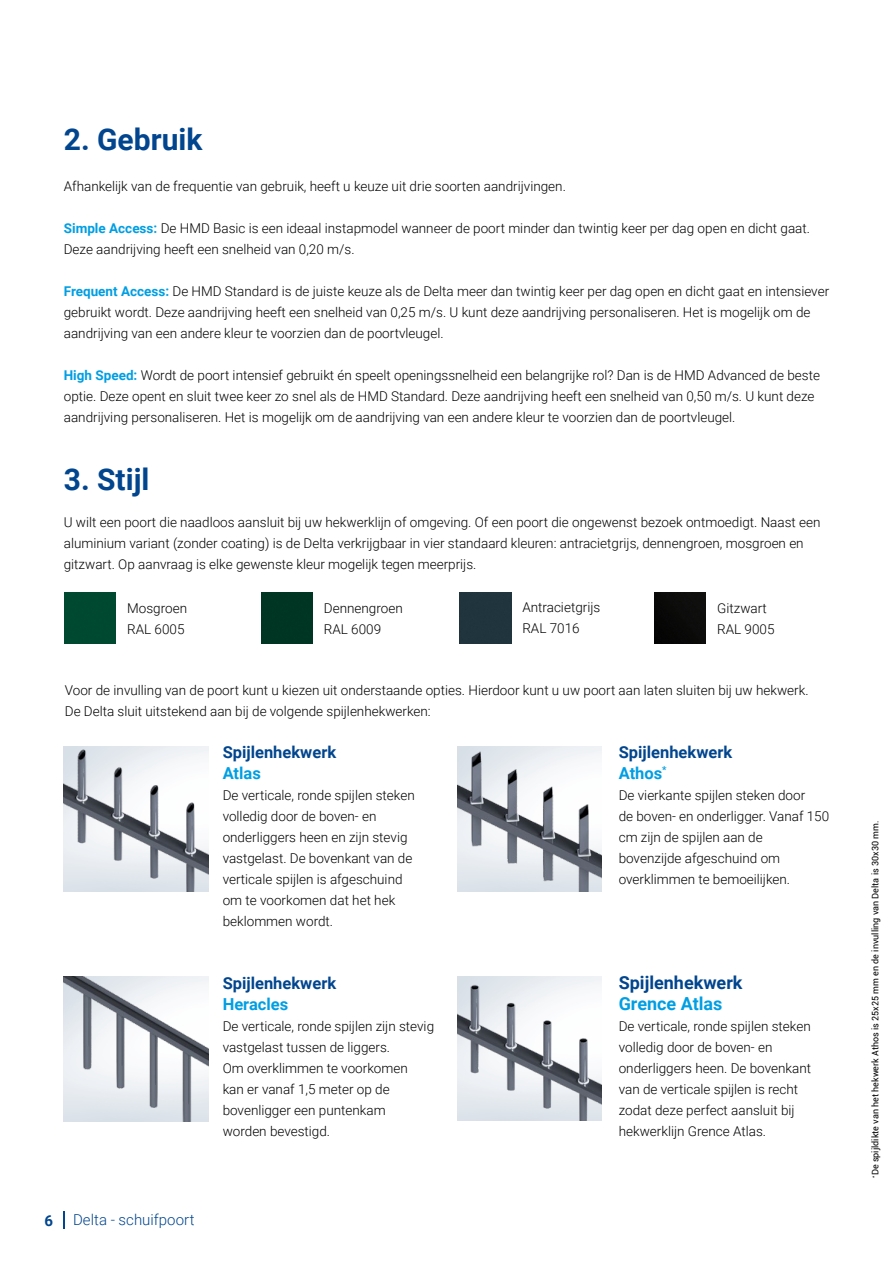
<style>
.page{position:relative;width:893px;height:1263px;background:#fff}
.page>*{position:absolute;margin:0;border:0;box-sizing:border-box;transform-origin:0 0}
.t1{font:700 30px "Roboto";color:#00458e}
.t2{font:700 18px "Roboto";color:#00458e}
.t3{font:700 18px "Roboto";color:#009ee3}
.t4{font:700 16.5px/21px "Roboto";color:#00458e}
.t5{font:700 16.5px "Roboto";color:#009ee3}
.t6{font:300 15px "Roboto";letter-spacing:.005em;color:#00458e}
.t7{font:700 15px "Roboto";color:#00458e}
.t8{font:300 13.5px/21px "Roboto";color:#000}
.t9{font:9px "Roboto";color:#000}
.s1{font-weight:700;color:#009ee3}
.s2{color:#009ee3}
</style>
<div class="page">
<div style="left:460px;top:593px;width:51px;height:51px;background:#20343d"></div>
<div style="left:261px;top:593px;width:52px;height:51px;background:#003523"></div>
<div style="left:655px;top:593px;width:51px;height:51px;background:#0a0b09"></div>
<img style="left:457px;top:976px;width:145px;height:145px">
<img style="left:64px;top:746px;width:145px;height:145px">
<img style="left:457px;top:747px;width:145px;height:144px">
<img style="left:64px;top:976px;width:145px;height:145px">
<div style="left:65px;top:593px;width:51px;height:51px;background:#004931"></div>
<svg style="left:63px;top:1212px;width:1px;height:17px"></svg>
<h1 class="t1" style="left:64px;top:118px;width:140px">2. Gebruik</h1>
<p class="t8" style="left:64px;top:175px;width:504px">Afhankelijk van de frequentie van gebruik, heeft u keuze uit drie soorten aandrijvingen.</p>
<p class="t8" style="left:64px;top:217px;width:748px"><span class="s1">Simple Access:</span> De HMD Basic is een ideaal instapmodel wanneer de poort minder dan twintig keer per dag open en dicht gaat.<br>Deze aandrijving heeft een snelheid van 0,20 m/s.</p>
<p class="t8" style="left:64px;top:280px;width:767px"><span class="s1">Frequent Access:</span> De HMD Standard is de juiste keuze als de Delta meer dan twintig keer per dag open en dicht gaat en intensiever gebruikt wordt. Deze aandrijving heeft een snelheid van 0,25 m/s. U kunt deze aandrijving personaliseren. Het is mogelijk om de aandrijving van een andere kleur te voorzien dan de poortvleugel.</p>
<p class="t8" style="left:64px;top:364px;width:758px"><span class="s1">High Speed:</span> Wordt de poort intensief gebruikt én speelt openingssnelheid een belangrijke rol? Dan is de HMD Advanced de beste optie. Deze opent en sluit twee keer zo snel als de HMD Standard. Deze aandrijving heeft een snelheid van 0,50 m/s. U kunt deze aandrijving personaliseren. Het is mogelijk om de aandrijving van een andere kleur te voorzien dan de poortvleugel.</p>
<h1 class="t1" style="left:64px;top:458px;width:87px">3. Stijl</h1>
<p class="t8" style="left:64px;top:511px;width:758px">U wilt een poort die naadloos aansluit bij uw hekwerklijn of omgeving. Of een poort die ongewenst bezoek ontmoedigt. Naast een aluminium variant (zonder coating) is de Delta verkrijgbaar in vier standaard kleuren: antracietgrijs, dennengroen, mosgroen en gitzwart. Op aanvraag is elke gewenste kleur mogelijk tegen meerprijs.</p>
<p class="t8" style="left:127px;top:597px;width:61px">Mosgroen<br>RAL 6005</p>
<p class="t8" style="left:522px;top:597px;width:79px">Antracietgrijs<br>RAL 7016</p>
<p class="t8" style="left:324px;top:597px;width:80px">Dennengroen<br>RAL 6009</p>
<p class="t8" style="left:717px;top:597px;width:59px">Gitzwart<br>RAL 9005</p>
<p class="t8" style="left:65px;top:679px;width:745px">Voor de invulling van de poort kunt u kiezen uit onderstaande opties. Hierdoor kunt u uw poort aan laten sluiten bij uw hekwerk.<br>De Delta sluit uitstekend aan bij de volgende spijlenhekwerken:</p>
<p class="t4" style="left:223px;top:741px;width:115px">Spijlenhekwerk</p>
<p class="t5" style="left:223px;top:761px;width:40px">Atlas</p>
<p class="t8" style="left:223px;top:784px;width:194px">De verticale, ronde spijlen steken volledig door de boven- en onderliggers heen en zijn stevig vastgelast. De bovenkant van de verticale spijlen is afgeschuind om te voorkomen dat het hek beklommen wordt.</p>
<p class="t4" style="left:223px;top:972px;width:115px">Spijlenhekwerk</p>
<p class="t5" style="left:223px;top:992px;width:67px">Heracles</p>
<p class="t8" style="left:223px;top:1015px;width:213px">De verticale, ronde spijlen zijn stevig vastgelast tussen de liggers.<br>Om overklimmen te voorkomen<br>kan er vanaf 1,5 meter op de bovenligger een puntenkam<br>worden bevestigd.</p>
<p class="t7" style="left:45px;top:1210px;width:10px">6</p>
<p class="t6" style="left:73px;top:1209px;width:123px">Delta - schuifpoort</p>
<p class="t4" style="left:619px;top:741px;width:115px">Spijlenhekwerk<br><span class="s2">Athos</span><sup>*</sup></p>
<p class="t8" style="left:619px;top:784px;width:212px">De vierkante spijlen steken door<br>de boven- en onderligger. Vanaf 150 cm zijn de spijlen aan de<br>bovenzijde afgeschuind om overklimmen te bemoeilijken.</p>
<h2 class="t2" style="left:619px;top:970px;width:125px">Spijlenhekwerk</h2>
<h2 class="t3" style="left:619px;top:991px;width:105px">Grence Atlas</h2>
<p class="t8" style="left:619px;top:1015px;width:194px">De verticale, ronde spijlen steken volledig door de boven- en onderliggers heen. De bovenkant van de verticale spijlen is recht zodat deze perfect aansluit bij hekwerklijn Grence Atlas.</p>
<p class="t9" style="left:869px;top:1178px;width:358px;rotate:-90deg"><sup>*</sup>De spijldikte van het hekwerk Athos is 25x25 mm en de invulling van Delta is 30x30 mm.</p>
</div>
